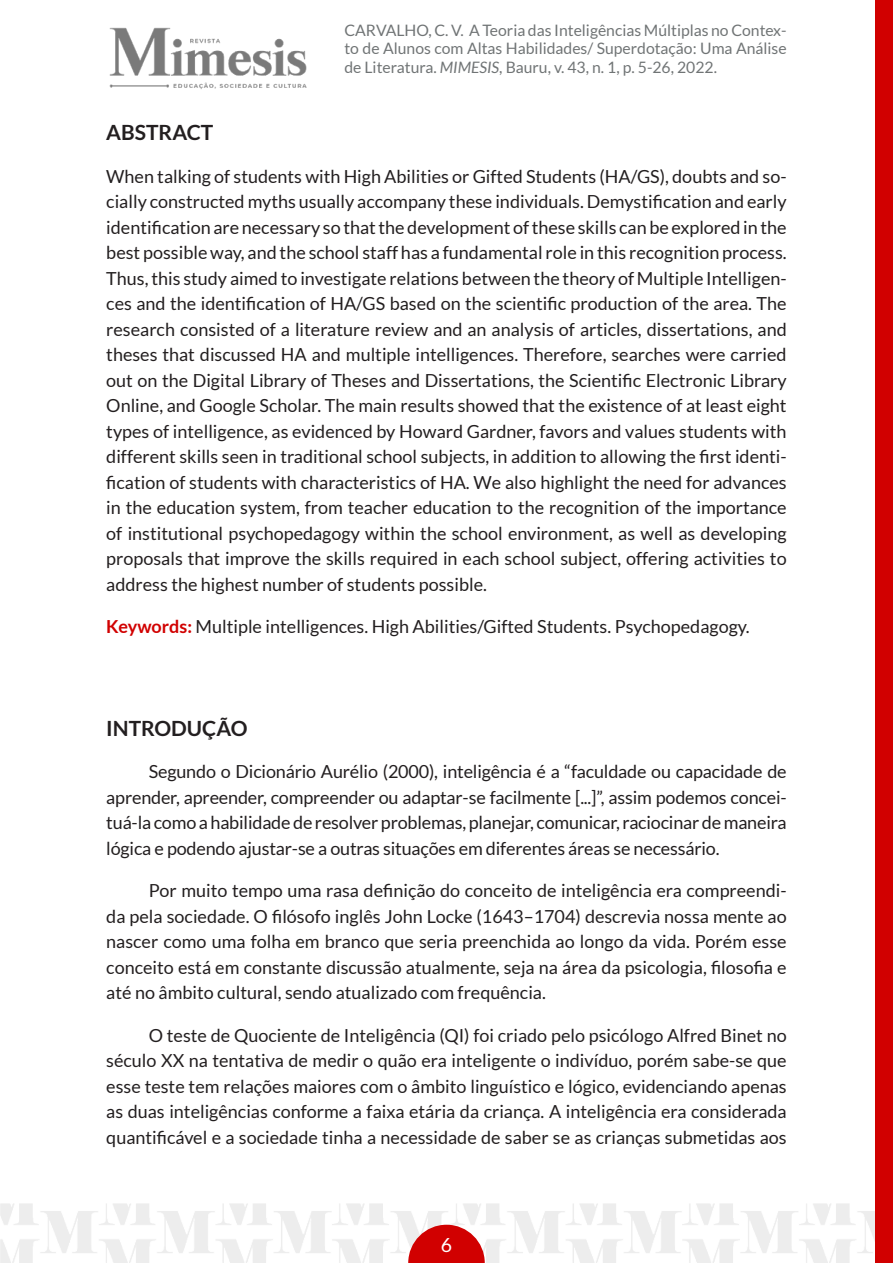
<style>
.page{position:relative;width:893px;height:1263px;background:#fff}
.page>*{position:absolute;margin:0;border:0;box-sizing:border-box;transform-origin:0 0}
.TÍTULO{font:700 21px "Lato";color:#231f20}
.t1{font:19.5px "Lato";color:#fff}
.CORPO_DO_TEXTO{font:18px/25.5px "Lato";color:#231f20;text-align:justify}
.t2{font:15.75px/18.9px "Lato";color:#707475;text-align:justify}
.s1{font-style:italic}
.s2{font-weight:700;color:#d10000}
</style>
<div class="page">
<img style="left:0;top:1203px;width:876px;height:60px">
<img style="left:109px;top:27px;width:198px;height:62px">
<div style="left:876px;top:0;width:17px;height:1263px;background:#d10000"></div>
<svg style="left:408px;top:1225px;width:77px;height:38px;background:#d93535"></svg>
<p class="t2" style="left:344px;top:20px;width:444px">CARVALHO, C. V. A Teoria das Inteligências Múltiplas no Contex&shy;to de Alunos com Altas Habilidades/ Superdotação: Uma Análise de Literatura. <span class="s1">MIMESIS</span>, Bauru, v. 43, n. 1, p. 5-26, 2022.</p>
<p class="TÍTULO" style="left:106px;top:121px;width:109px">ABSTRACT</p>
<p class="CORPO_DO_TEXTO" style="left:106px;top:163px;width:682px">When talking of students with High Abilities or Gifted Students (HA/GS), doubts and so&shy;cially constructed myths usually accompany these individuals. Demystification and early identification are necessary so that the development of these skills can be explored in the best possible way, and the school staff has a fundamental role in this recognition process.<br>Thus, this study aimed to investigate relations between the theory of Multiple Intelligen&shy;ces and the identification of HA/GS based on the scientific production of the area. The research consisted of a literature review and an analysis of articles, dissertations, and theses that discussed HA and multiple intelligences. Therefore, searches were carried out on the Digital Library of Theses and Dissertations, the Scientific Electronic Library Online, and Google Scholar. The main results showed that the existence of at least eight types of intelligence, as evidenced by Howard Gardner, favors and values students with different skills seen in traditional school subjects, in addition to allowing the first identi&shy;fication of students with characteristics of HA. We also highlight the need for advances in the education system, from teacher education to the recognition of the importance of institutional psychopedagogy within the school environment, as well as developing proposals that improve the skills required in each school subject, offering activities to address the highest number of students possible.</p>
<p class="CORPO_DO_TEXTO" style="left:106px;top:614px;width:645px"><span class="s2">Keywords:</span> Multiple intelligences. High Abilities/Gifted Students. Psychopedagogy.</p>
<p class="TÍTULO" style="left:106px;top:716px;width:143px">INTRODUÇÃO</p>
<p class="CORPO_DO_TEXTO" style="left:106px;top:759px;width:682px;text-indent:43px">Segundo o Dicionário Aurélio (2000), inteligência é a “faculdade ou capacidade de aprender, apreender, compreender ou adaptar-se facilmente [...]”, assim podemos concei&shy;tuá-la como a habilidade de resolver problemas, planejar, comunicar, raciocinar de maneira lógica e podendo ajustar-se a outras situações em diferentes áreas se necessário.</p>
<p class="CORPO_DO_TEXTO" style="left:106px;top:878px;width:682px;text-indent:43px">Por muito tempo uma rasa definição do conceito de inteligência era compreendi&shy;da pela sociedade. O filósofo inglês John Locke (1643–1704) descrevia nossa mente ao nascer como uma folha em branco que seria preenchida ao longo da vida. Porém esse conceito está em constante discussão atualmente, seja na área da psicologia, filosofia e até no âmbito cultural, sendo atualizado com frequência.</p>
<p class="CORPO_DO_TEXTO" style="left:106px;top:1022px;width:682px;text-indent:43px">O teste de Quociente de Inteligência (QI) foi criado pelo psicólogo Alfred Binet no século XX na tentativa de medir o quão era inteligente o indivíduo, porém sabe-se que esse teste tem relações maiores com o âmbito linguístico e lógico, evidenciando apenas as duas inteligências conforme a faixa etária da criança. A inteligência era considerada quantificável e a sociedade tinha a necessidade de saber se as crianças submetidas aos</p>
<p class="t1" style="left:441px;top:1234px;width:13px">6</p>
</div>
